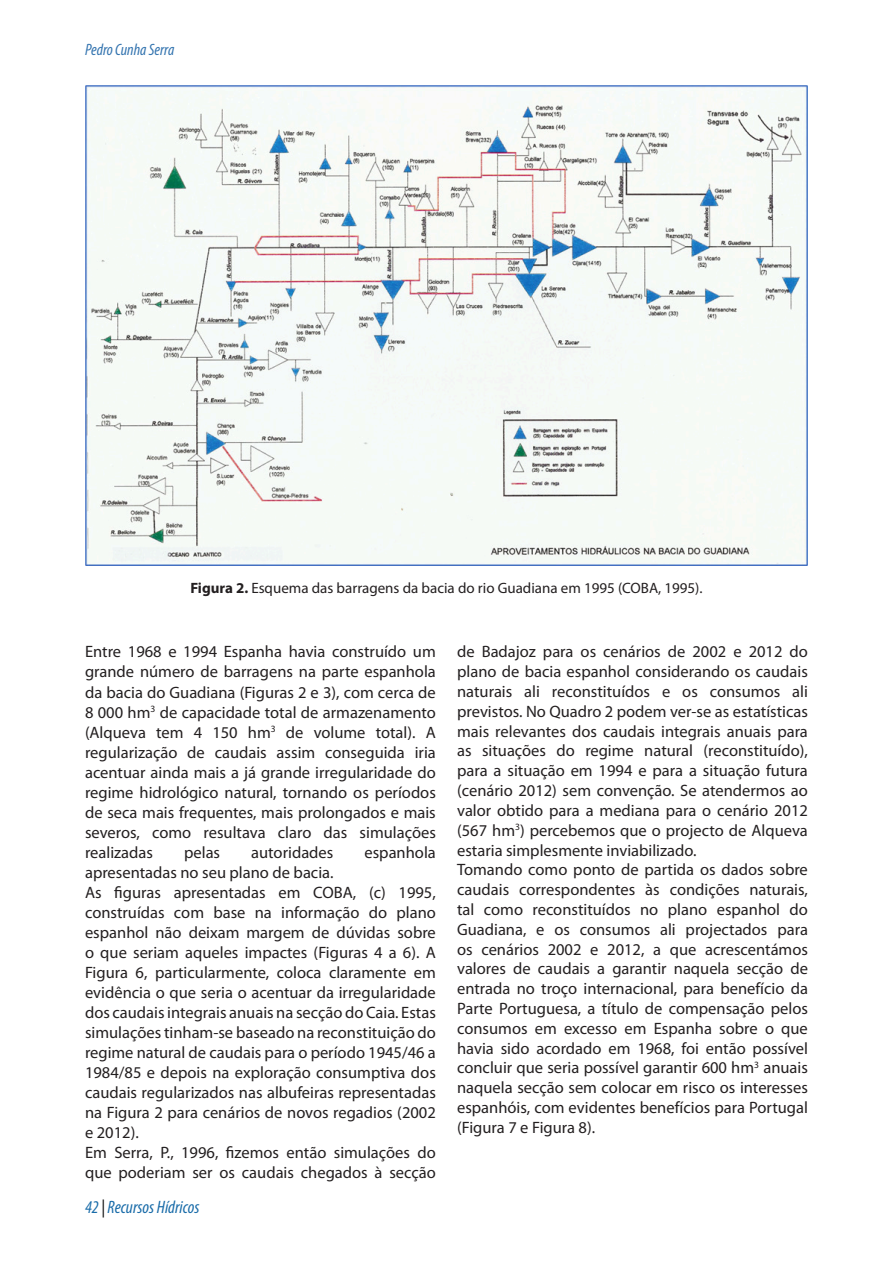
<style>
.page{position:relative;width:893px;height:1263px;background:#fff}
.page>*{position:absolute;margin:0;border:0;box-sizing:border-box;transform-origin:0 0}
.t1{font:italic condensed 18px "Myriad Pro";color:#1a6ca9}
.Corpo_texto{font:16.5px/20px "Myriad Pro";color:#231f20;text-align:justify}
.t2{font:italic condensed 16.5px "Myriad Pro";color:#3575b0}
.Legenda_figura{font:15px "Myriad Pro";color:#231f20}
.s1{font-weight:700}
.s2{color:#000}
</style>
<div class="page">
<img style="left:85px;top:85px;width:723px;height:481px">
<p class="t2" style="left:85px;top:39px;width:91px">Pedro Cunha Serra</p>
<p class="Legenda_figura" style="left:190px;top:579px;width:514px"><span class="s1">Figura 2.</span> Esquema das barragens da bacia do rio Guadiana em 1995 (COBA, 1995).</p>
<p class="Corpo_texto" style="left:85px;top:642px;width:352px">Entre 1968 e 1994 Espanha havia construído um grande número de barragens na parte espanhola da bacia do Guadiana (Figuras 2 e 3), com cerca de 8 000 hm<sup>3</sup> de capacidade total de armazenamento (Alqueva tem 4 150 hm<sup>3</sup> de volume total). A regularização de caudais assim conseguida iria acentuar ainda mais a já grande irregularidade do regime hidrológico natural, tornando os períodos de seca mais frequentes, mais prolongados e mais severos, como resultava claro das simulações realizadas</p>
<p class="Corpo_texto" style="left:184px;top:842px;width:38px">pelas</p>
<p class="Corpo_texto" style="left:251px;top:842px;width:84px">autoridades</p>
<p class="Corpo_texto" style="left:364px;top:842px;width:73px">espanhola</p>
<p class="Corpo_texto" style="left:85px;top:862px;width:250px">apresentadas no seu plano de bacia.</p>
<p class="Corpo_texto" style="left:85px;top:882px;width:352px">As figuras apresentadas em COBA, (c) 1995, construídas com base na informação do plano espanhol não deixam margem de dúvidas sobre o que seriam aqueles impactes (Figuras 4 a 6). A Figura 6, particularmente, coloca claramente em evidência o que seria o acentuar da irregularidade dos caudais integrais anuais na secção do Caia. Estas simulações tinham-se baseado na reconstituição do regime natural de caudais para o período 1945/46 a 1984/85 e depois na exploração consumptiva dos caudais regularizados nas albufeiras representadas na Figura 2 para cenários de novos regadios (2002 e 2012).</p>
<p class="Corpo_texto" style="left:85px;top:1142px;width:352px">Em Serra, P., 1996, fizemos então simulações do que poderiam ser os caudais chegados à secção</p>
<p class="t1" style="left:85px;top:1196px;width:116px">42 <span class="s2">|</span> Recursos Hídricos</p>
<p class="Corpo_texto" style="left:457px;top:642px;width:352px">de Badajoz para os cenários de 2002 e 2012 do plano de bacia espanhol considerando os caudais naturais ali reconstituídos e os consumos ali previstos. No Quadro 2 podem ver-se as estatísticas mais relevantes dos caudais integrais anuais para as situações do regime natural (reconstituído), para a situação em 1994 e para a situação futura (cenário 2012) sem convenção. Se atendermos ao valor obtido para a mediana para o cenário 2012 (567 hm<sup>3</sup>) percebemos que o projecto de Alqueva estaria simplesmente inviabilizado.</p>
<p class="Corpo_texto" style="left:457px;top:859px;width:352px">Tomando como ponto de partida os dados sobre caudais correspondentes às condições naturais, tal como reconstituídos no plano espanhol do Guadiana, e os consumos ali projectados para os cenários 2002 e 2012, a que acrescentámos valores de caudais a garantir naquela secção de entrada no troço internacional, para benefício da Parte Portuguesa, a título de compensação pelos consumos em excesso em Espanha sobre o que havia sido acordado em 1968, foi então possível concluir que seria possível garantir 600 hm<sup>3</sup> anuais naquela secção sem colocar em risco os interesses espanhóis, com evidentes benefícios para Portugal (Figura 7 e Figura 8).</p>
</div>
